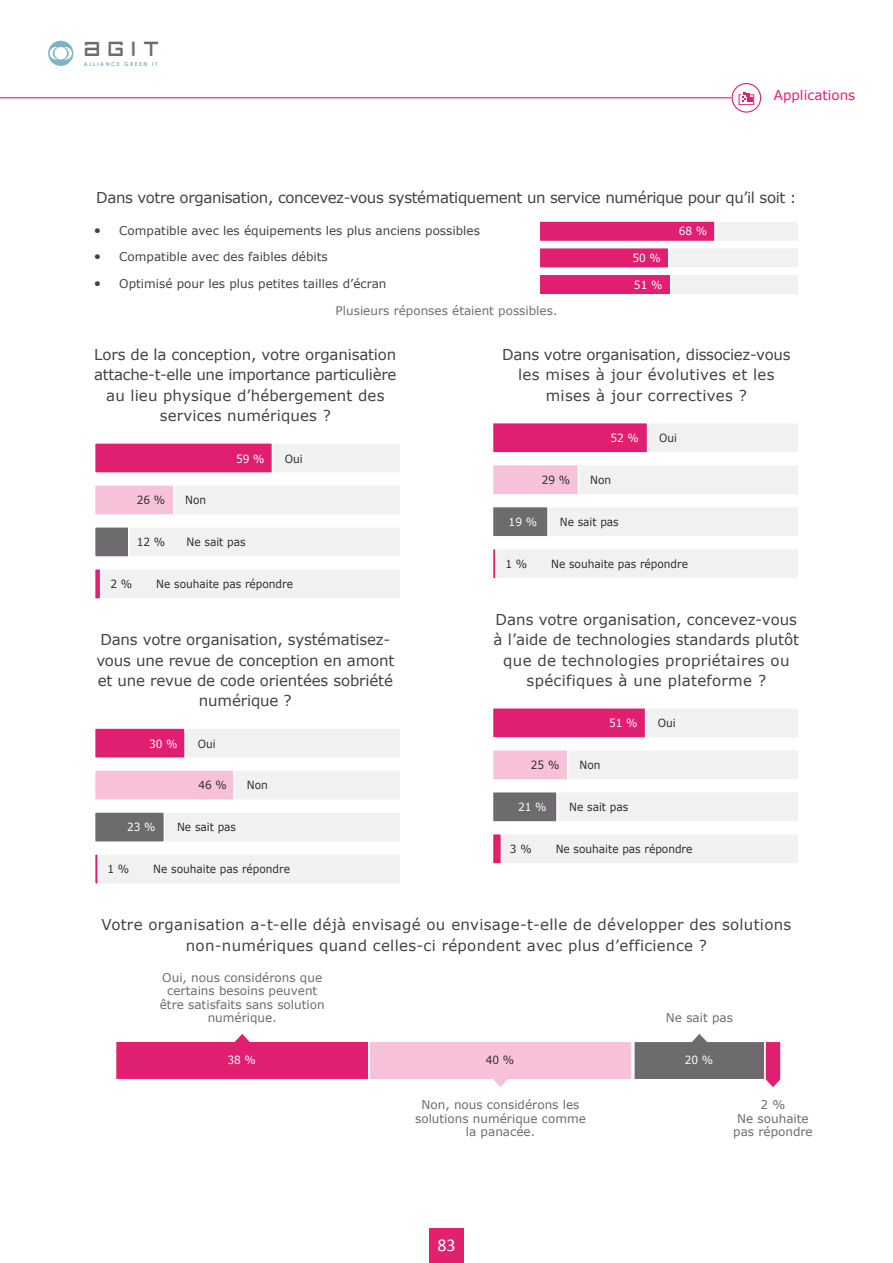
<style>
.page{position:relative;width:893px;height:1263px;background:#fff}
.page>*{position:absolute;margin:0;border:0;box-sizing:border-box;transform-origin:0 0}
.t1{font:18px "Calibri";color:#fff}
.t2{font:15px/20.2px "Verdana";color:#434343;text-align:center}
.t3{font:15px/20.2px "Verdana";letter-spacing:.02em;color:#434343;text-align:center}
.t4{font:15px "Verdana";letter-spacing:-.025em;color:#434343}
.t5{font:14.25px "blogs";color:#6d6c6c}
.t6{font:13.5px "Verdana";color:#e12070}
.t7{font:12px/13.5px "Verdana";color:#6e6b6e;text-align:center}
.t8{font:12px "Verdana";color:#434343}
.t9{font:12px "Verdana";color:#706e70}
.t10{font:11.25px "Verdana";color:#2e2e2e;scale:.94 1}
.t11{font:11.25px "Verdana";color:#fff;scale:.94 1}
.t12{font:700 5.4px "Century Gothic";letter-spacing:.285em;color:#7fb3c3}
.s1{font-size:13.5px}
</style>
<div class="page">
<div style="left:429px;top:1229px;width:34px;height:34px;background:#e12070"></div>
<hr style="left:0;top:97px;width:731px;height:1px;background:#e12070">
<div style="left:732px;top:83px;width:29px;height:30px;border:1px solid #e12070;border-radius:50%"></div>
<div style="left:48px;top:41px;width:25px;height:25px;background:#7fb3c3;border-radius:50%"></div>
<svg style="left:50px;top:47px;width:22px;height:13px"></svg>
<svg style="left:738px;top:92px;width:16px;height:13px"></svg>
<div style="left:538px;top:220px;width:261px;height:22px;background:#f1f1f2;border:2px solid #fff"></div>
<div style="left:538px;top:220px;width:178px;height:22px;background:#e01f70;border:2px solid #fff"></div>
<div style="left:538px;top:247px;width:261px;height:22px;background:#f1f1f2;border:2px solid #fff"></div>
<div style="left:538px;top:247px;width:131px;height:22px;background:#e01f70;border:2px solid #fff"></div>
<div style="left:538px;top:274px;width:261px;height:22px;background:#f1f1f2;border:2px solid #fff"></div>
<div style="left:538px;top:274px;width:133px;height:22px;background:#e01f70;border:2px solid #fff"></div>
<div style="left:94px;top:442px;width:307px;height:32px;background:#f1f1f2;border:2px solid #fff"></div>
<div style="left:94px;top:484px;width:307px;height:32px;background:#f1f1f2;border:2px solid #fff"></div>
<div style="left:94px;top:442px;width:179px;height:32px;background:#e01f70;border:2px solid #fff"></div>
<div style="left:94px;top:484px;width:81px;height:32px;background:#f7c2d9;border:2px solid #fff"></div>
<div style="left:94px;top:568px;width:307px;height:32px;background:#f1f1f2;border:2px solid #fff"></div>
<div style="left:94px;top:526px;width:307px;height:32px;background:#f1f1f2;border:2px solid #fff"></div>
<svg style="left:94px;top:568px;width:7px;height:32px"></svg>
<div style="left:94px;top:526px;width:35px;height:32px;background:#6e6b6e;border:2px solid #fff"></div>
<div style="left:492px;top:422px;width:307px;height:32px;background:#f1f1f2;border:2px solid #fff"></div>
<div style="left:492px;top:464px;width:307px;height:32px;background:#f1f1f2;border:2px solid #fff"></div>
<div style="left:492px;top:422px;width:156px;height:32px;background:#e01f70;border:2px solid #fff"></div>
<div style="left:492px;top:464px;width:87px;height:32px;background:#f7c2d9;border:2px solid #fff"></div>
<div style="left:492px;top:548px;width:307px;height:31px;background:#f1f1f2;border:2px solid #fff"></div>
<div style="left:492px;top:506px;width:307px;height:31px;background:#f1f1f2;border:2px solid #fff"></div>
<svg style="left:492px;top:548px;width:5px;height:31px"></svg>
<div style="left:492px;top:506px;width:57px;height:31px;background:#6e6b6e;border:2px solid #fff"></div>
<div style="left:94px;top:727px;width:307px;height:32px;background:#f1f1f2;border:2px solid #fff"></div>
<div style="left:94px;top:769px;width:307px;height:32px;background:#f1f1f2;border:2px solid #fff"></div>
<div style="left:94px;top:853px;width:307px;height:32px;background:#f1f1f2;border:2px solid #fff"></div>
<div style="left:94px;top:811px;width:307px;height:32px;background:#f1f1f2;border:2px solid #fff"></div>
<div style="left:94px;top:727px;width:92px;height:32px;background:#e01f70;border:2px solid #fff"></div>
<div style="left:94px;top:769px;width:141px;height:32px;background:#f7c2d9;border:2px solid #fff"></div>
<svg style="left:94px;top:853px;width:5px;height:32px"></svg>
<div style="left:94px;top:811px;width:71px;height:32px;background:#6e6b6e;border:2px solid #fff"></div>
<div style="left:492px;top:707px;width:307px;height:32px;background:#f1f1f2;border:2px solid #fff"></div>
<div style="left:492px;top:749px;width:307px;height:32px;background:#f1f1f2;border:2px solid #fff"></div>
<div style="left:492px;top:707px;width:154px;height:32px;background:#e01f70;border:2px solid #fff"></div>
<div style="left:492px;top:749px;width:76px;height:32px;background:#f7c2d9;border:2px solid #fff"></div>
<div style="left:492px;top:833px;width:307px;height:32px;background:#f1f1f2;border:2px solid #fff"></div>
<div style="left:492px;top:791px;width:307px;height:32px;background:#f1f1f2;border:2px solid #fff"></div>
<div style="left:492px;top:833px;width:10px;height:32px;background:#e01f70;border:2px solid #fff"></div>
<div style="left:492px;top:791px;width:66px;height:32px;background:#6e6b6e;border:2px solid #fff"></div>
<svg style="left:116px;top:1034px;width:665px;height:53px"></svg>
<p class="t5" style="left:84px;top:43px;width:77px">AGIT</p>
<p class="t12" style="left:84px;top:60px;width:75px">ALLIANCE GREEN IT</p>
<p class="t6" style="left:774px;top:87px;width:83px">Applications</p>
<p class="t4" style="left:96px;top:188px;width:702px">Dans votre organisation, concevez-vous systématiquement un service numérique pour qu’il soit :</p>
<p class="t8" style="left:94px;top:223px;width:388px"><span class="s1">•</span> Compatible avec les équipements les plus anciens possibles</p>
<p class="t8" style="left:94px;top:249px;width:236px"><span class="s1">•</span> Compatible avec des faibles débits</p>
<p class="t8" style="left:94px;top:276px;width:294px"><span class="s1">•</span> Optimisé pour les plus petites tailles d’écran</p>
<p class="t9" style="left:336px;top:303px;width:223px">Plusieurs réponses étaient possibles.</p>
<p class="t11" style="left:632px;top:251px;width:32px">50 %</p>
<p class="t11" style="left:634px;top:278px;width:32px">51 %</p>
<p class="t11" style="left:679px;top:224px;width:32px">68 %</p>
<p class="t2" style="left:94px;top:345px;width:304px">Lors de la conception, votre organisation attache-t-elle une importance particulière au lieu physique d’hébergement des services numériques ?</p>
<p class="t10" style="left:137px;top:493px;width:32px">26 %</p>
<p class="t10" style="left:185px;top:493px;width:24px">Non</p>
<p class="t11" style="left:236px;top:451px;width:32px">59 %</p>
<p class="t10" style="left:285px;top:451px;width:21px">Oui</p>
<p class="t10" style="left:137px;top:535px;width:32px">12 %</p>
<p class="t10" style="left:187px;top:535px;width:64px">Ne sait pas</p>
<p class="t10" style="left:156px;top:577px;width:147px">Ne souhaite pas répondre</p>
<p class="t10" style="left:111px;top:577px;width:25px">2 %</p>
<p class="t2" style="left:96px;top:630px;width:299px">Dans votre organisation, systématisez&shy;vous une revue de conception en amont et une revue de code orientées sobriété numérique ?</p>
<p class="t11" style="left:149px;top:736px;width:32px">30 %</p>
<p class="t10" style="left:198px;top:736px;width:21px">Oui</p>
<p class="t10" style="left:198px;top:778px;width:32px">46 %</p>
<p class="t10" style="left:177px;top:820px;width:64px">Ne sait pas</p>
<p class="t10" style="left:153px;top:862px;width:147px">Ne souhaite pas répondre</p>
<p class="t10" style="left:247px;top:778px;width:24px">Non</p>
<p class="t11" style="left:127px;top:820px;width:32px">23 %</p>
<p class="t10" style="left:108px;top:862px;width:25px">1 %</p>
<p class="t3" style="left:502px;top:345px;width:290px">Dans votre organisation, dissociez-vous les mises à jour évolutives et les mises à jour correctives ?</p>
<p class="t11" style="left:610px;top:431px;width:32px">52 %</p>
<p class="t10" style="left:659px;top:431px;width:21px">Oui</p>
<p class="t10" style="left:542px;top:472px;width:32px">29 %</p>
<p class="t10" style="left:560px;top:514px;width:64px">Ne sait pas</p>
<p class="t10" style="left:551px;top:557px;width:147px">Ne souhaite pas répondre</p>
<p class="t10" style="left:590px;top:472px;width:24px">Non</p>
<p class="t11" style="left:509px;top:514px;width:32px">19 %</p>
<p class="t10" style="left:505px;top:557px;width:25px">1 %</p>
<p class="t2" style="left:494px;top:610px;width:307px">Dans votre organisation, concevez-vous à l’aide de technologies standards plutôt que de technologies propriétaires ou spécifiques à une plateforme ?</p>
<p class="t10" style="left:531px;top:758px;width:32px">25 %</p>
<p class="t11" style="left:609px;top:716px;width:32px">51 %</p>
<p class="t10" style="left:579px;top:758px;width:24px">Non</p>
<p class="t10" style="left:658px;top:716px;width:21px">Oui</p>
<p class="t11" style="left:518px;top:800px;width:32px">21 %</p>
<p class="t10" style="left:510px;top:842px;width:25px">3 %</p>
<p class="t10" style="left:569px;top:800px;width:64px">Ne sait pas</p>
<p class="t10" style="left:556px;top:842px;width:147px">Ne souhaite pas répondre</p>
<p class="t3" style="left:102px;top:915px;width:691px">Votre organisation a-t-elle déjà envisagé ou envisage-t-elle de développer des solutions non-numériques quand celles-ci répondent avec plus d’efficience ?</p>
<p class="t7" style="left:160px;top:971px;width:166px">Oui, nous considérons que certains besoins peuvent être satisfaits sans solution numérique.</p>
<p class="t7" style="left:666px;top:1011px;width:68px">Ne sait pas</p>
<p class="t11" style="left:227px;top:1053px;width:32px">38 %</p>
<p class="t10" style="left:486px;top:1053px;width:32px">40 %</p>
<p class="t11" style="left:685px;top:1053px;width:32px">20 %</p>
<p class="t7" style="left:415px;top:1098px;width:172px">Non, nous considérons les solutions numérique comme la panacée.</p>
<p class="t7" style="left:733px;top:1098px;width:81px">2 %<br>Ne souhaite pas répondre</p>
<p class="t1" style="left:437px;top:1232px;width:20px">83</p>
</div>
